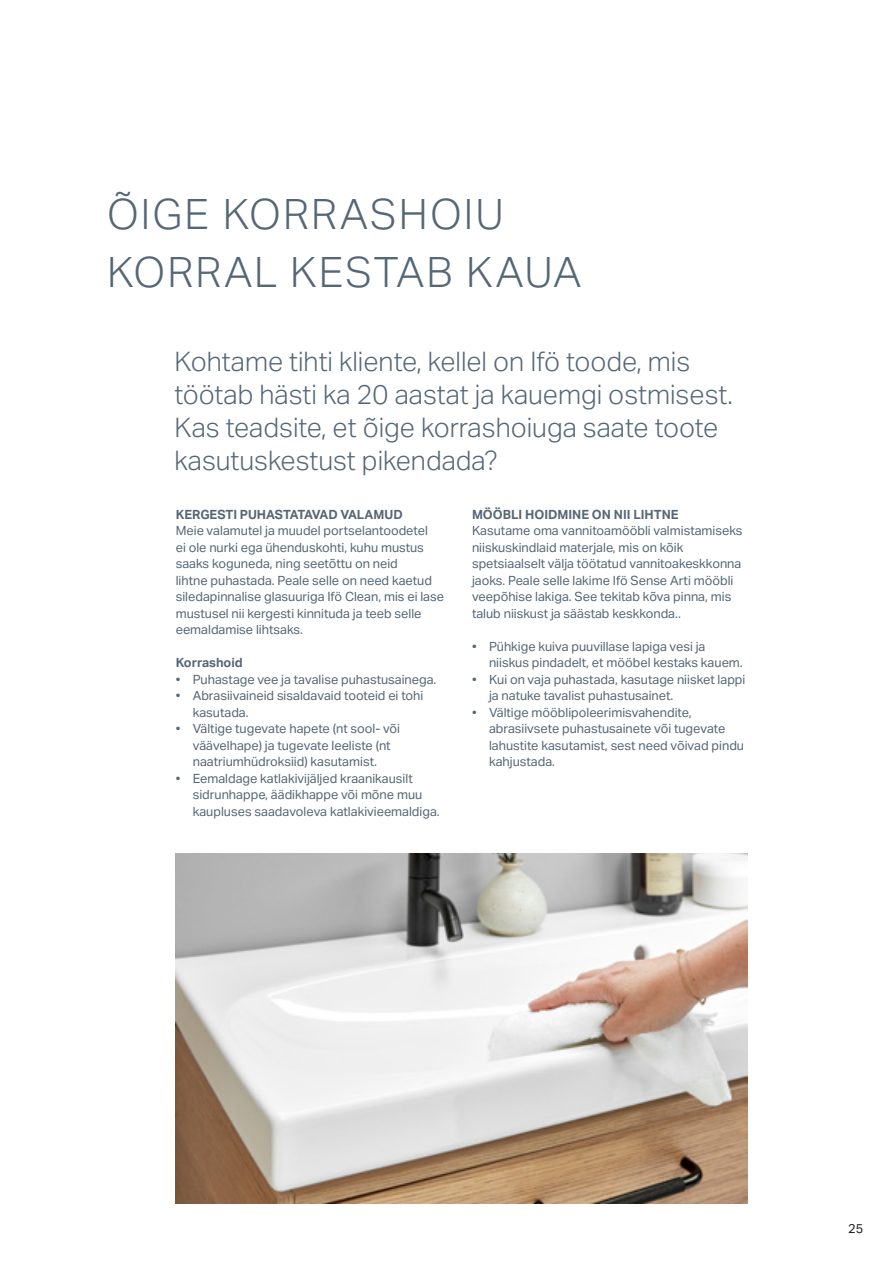
<style>
.page{position:relative;width:893px;height:1263px;background:#fff}
.page>*{position:absolute;margin:0;border:0;box-sizing:border-box;transform-origin:0 0}
.Headline_Light_28_38{font:300 42px "Aktiv Grotesk Geberit";letter-spacing:.05em;color:#556776}
.Large_Display_Light{font:300 27px/33px "Aktiv Grotesk Geberit";color:#556776}
.Body_Copy_Regular_8{font:12.75px/16.5px "Aktiv Grotesk Geberit";color:#556776}
.Body_Copy_Regular_8-2{font:700 12.75px "Aktiv Grotesk Geberit";color:#556776}
.t1{font:12.75px "Aktiv Grotesk Geberit";color:#231f20}
</style>
<div class="page">
<svg style="left:175px;top:853px;width:573px;height:351px"></svg>
<p class="Headline_Light_28_38" style="left:107px;top:190px;width:398px">ÕIGE KORRASHOIU</p>
<p class="Headline_Light_28_38" style="left:107px;top:248px;width:476px">KORRAL KESTAB KAUA</p>
<p class="Large_Display_Light" style="left:175px;top:345px;width:560px">Kohtame tihti kliente, kellel on Ifö toode, mis töötab hästi ka 20 aastat ja kauemgi ostmisest.<br>Kas teadsite, et õige korrashoiuga saate toote kasutuskestust pikendada?</p>
<p class="Body_Copy_Regular_8-2" style="left:176px;top:506px;width:228px">KERGESTI PUHASTATAVAD VALAMUD</p>
<p class="Body_Copy_Regular_8" style="left:176px;top:522px;width:270px">Meie valamutel ja muudel portselantoodetel<br>ei ole nurki ega ühenduskohti, kuhu mustus saaks koguneda, ning seetõttu on neid<br>lihtne puhastada. Peale selle on need kaetud siledapinnalise glasuuriga Ifö Clean, mis ei lase mustusel nii kergesti kinnituda ja teeb selle eemaldamise lihtsaks.</p>
<p class="Body_Copy_Regular_8-2" style="left:176px;top:655px;width:69px">Korrashoid</p>
<p class="Body_Copy_Regular_8" style="left:176px;top:671px;width:262px">• Puhastage vee ja tavalise puhastusainega.</p>
<p class="Body_Copy_Regular_8" style="left:193px;top:687px;width:232px;text-indent:-17px">• Abrasiivaineid sisaldavaid tooteid ei tohi kasutada.</p>
<p class="Body_Copy_Regular_8" style="left:176px;top:720px;width:226px;text-align:center">• Vältige tugevate hapete (nt sool- või väävelhape) ja tugevate leeliste (nt naatriumhüdroksiid) kasutamist.</p>
<p class="Body_Copy_Regular_8" style="left:193px;top:770px;width:248px;text-indent:-17px">• Eemaldage katlakivijäljed kraanikausilt sidrunhappe, äädikhappe või mõne muu kaupluses saadavoleva katlakivieemaldiga.</p>
<p class="Body_Copy_Regular_8-2" style="left:472px;top:506px;width:208px">MÖÖBLI HOIDMINE ON NII LIHTNE</p>
<p class="Body_Copy_Regular_8" style="left:472px;top:522px;width:272px">Kasutame oma vannitoamööbli valmistamiseks niiskuskindlaid materjale, mis on kõik spetsiaalselt välja töötatud vannitoakeskkonna jaoks. Peale selle lakime Ifö Sense Arti mööbli veepõhise lakiga. See tekitab kõva pinna, mis talub niiskust ja säästab keskkonda..</p>
<p class="Body_Copy_Regular_8" style="left:489px;top:638px;width:255px;text-indent:-17px">• Pühkige kuiva puuvillase lapiga vesi ja niiskus pindadelt, et mööbel kestaks kauem.</p>
<p class="Body_Copy_Regular_8" style="left:489px;top:671px;width:258px;text-indent:-17px">• Kui on vaja puhastada, kasutage niisket lappi ja natuke tavalist puhastusainet.</p>
<p class="Body_Copy_Regular_8" style="left:489px;top:704px;width:257px;text-indent:-17px">• Vältige mööblipoleerimisvahendite, abrasiivsete puhastusainete või tugevate lahustite kasutamist, sest need võivad pindu kahjustada.</p>
<p class="t1" style="left:848px;top:1221px;width:17px">25</p>
</div>
